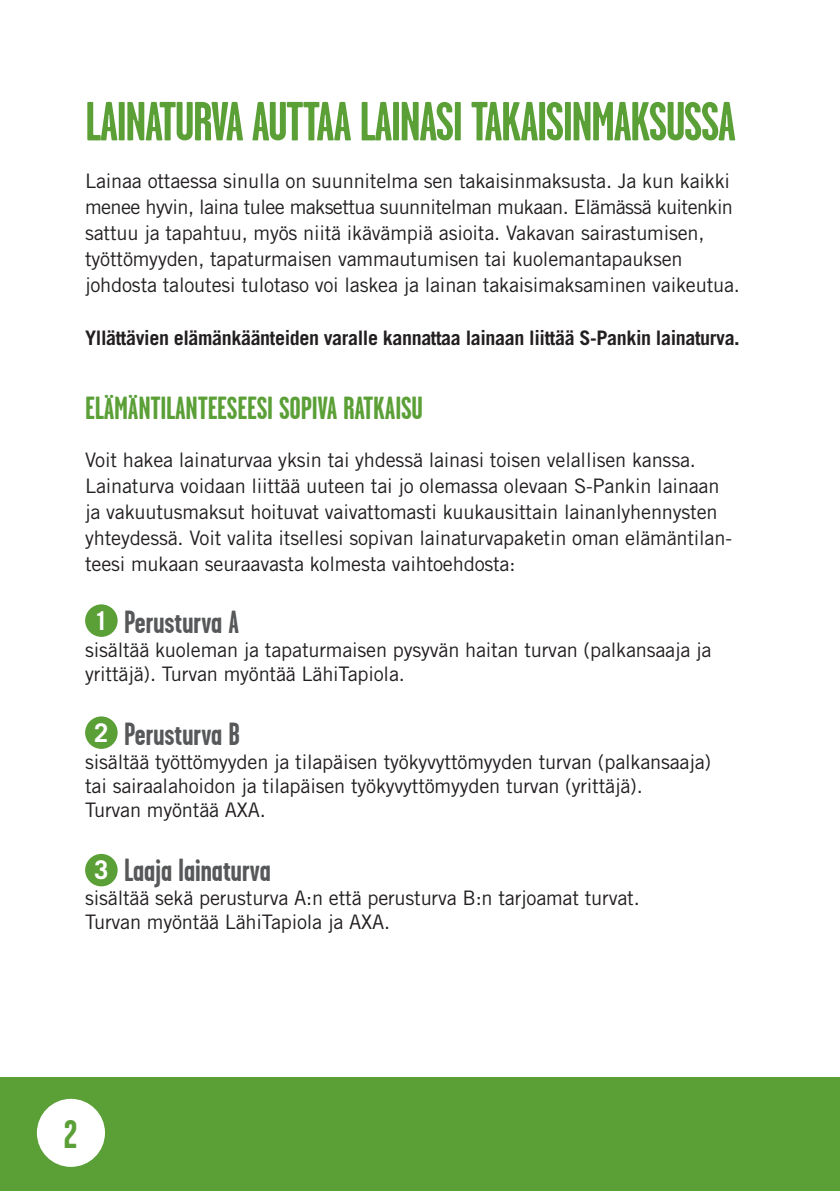
<style>
.page{position:relative;width:840px;height:1191px;background:#fff}
.page>*{position:absolute;margin:0;border:0;box-sizing:border-box;transform-origin:0 0}
.t1{font:700 55px "Garage Gothic S Pankki";letter-spacing:-.03em;color:#5b9f37}
.t2{font:700 40px "Garage Gothic S Pankki";color:#5b9f37}
.t3{font:700 32px "Garage Gothic S Pankki";color:#57585a}
.t4{font:700 32px "Garage Gothic S Pankki";letter-spacing:-.01em;color:#5b9f37}
.t5{font:20px/26px "Trade Gothic LT Std";letter-spacing:-.01em;color:#231f20}
.t6{font:700 20px "Trade Gothic LT Std";letter-spacing:-.02em;color:#231f20}
.s1{font-family:"Trade Gothic LT Std";font-size:25.8px;color:#fff}
</style>
<div class="page">
<div style="left:0;top:1077px;width:839px;height:114px;background:#5b9f37"></div>
<div style="left:37px;top:1098px;width:68px;height:68px;background:#fff;border-radius:50%"></div>
<div style="left:85px;top:604px;width:33px;height:33px;background:#5b9f37;border-radius:50%"></div>
<div style="left:85px;top:716px;width:33px;height:33px;background:#5b9f37;border-radius:50%"></div>
<div style="left:85px;top:854px;width:33px;height:32px;background:#5b9f37;border-radius:50%"></div>
<h1 class="t1" style="left:85px;top:92px;width:652px">LAINATURVA AUTTAA LAINASI TAKAISINMAKSUSSA</h1>
<p class="t5" style="left:85px;top:168px;width:656px">Lainaa ottaessa sinulla on suunnitelma sen takaisinmaksusta. Ja kun kaikki menee hyvin, laina tulee maksettua suunnitelman mukaan. Elämässä kuitenkin sattuu ja tapahtuu, myös niitä ikävämpiä asioita. Vakavan sairastumisen, työttömyyden, tapaturmaisen vammautumisen tai kuolemantapauksen johdosta taloutesi tulotaso voi laskea ja lainan takaisimaksaminen vaikeutua.</p>
<p class="t6" style="left:85px;top:325px;width:655px">Yllättävien elämänkäänteiden varalle kannattaa lainaan liittää S-Pankin lainaturva.</p>
<h3 class="t4" style="left:85px;top:390px;width:339px">ELÄMÄNTILANTEESEESI SOPIVA RATKAISU</h3>
<p class="t5" style="left:85px;top:446px;width:648px">Voit hakea lainaturvaa yksin tai yhdessä lainasi toisen velallisen kanssa.<br>Lainaturva voidaan liittää uuteen tai jo olemassa olevaan S-Pankin lainaan ja vakuutusmaksut hoituvat vaivattomasti kuukausittain lainanlyhennysten yhteydessä. Voit valita itsellesi sopivan lainaturvapaketin oman elämäntilan&shy;teesi mukaan seuraavasta kolmesta vaihtoehdosta:</p>
<h3 class="t3" style="left:94px;top:604px;width:146px"><span class="s1">1</span> Perusturva A</h3>
<p class="t5" style="left:85px;top:637px;width:627px;line-height:24px">sisältää kuoleman ja tapaturmaisen pysyvän haitan turvan (palkansaaja ja yrittäjä). Turvan myöntää LähiTapiola.</p>
<h3 class="t3" style="left:94px;top:716px;width:147px"><span class="s1">2</span> Perusturva B</h3>
<p class="t5" style="left:85px;top:749px;width:627px;line-height:24px">sisältää työttömyyden ja tilapäisen työkyvyttömyyden turvan (palkansaaja) tai sairaalahoidon ja tilapäisen työkyvyttömyyden turvan (yrittäjä).<br>Turvan myöntää AXA.</p>
<h3 class="t3" style="left:94px;top:852px;width:178px"><span class="s1">3</span> Laaja lainaturva</h3>
<p class="t5" style="left:85px;top:885px;width:556px;line-height:24px">sisältää sekä perusturva A:n että perusturva B:n tarjoamat turvat.<br>Turvan myöntää LähiTapiola ja AXA.</p>
<h2 class="t2" style="left:64px;top:1112px;width:15px">2</h2>
</div>
